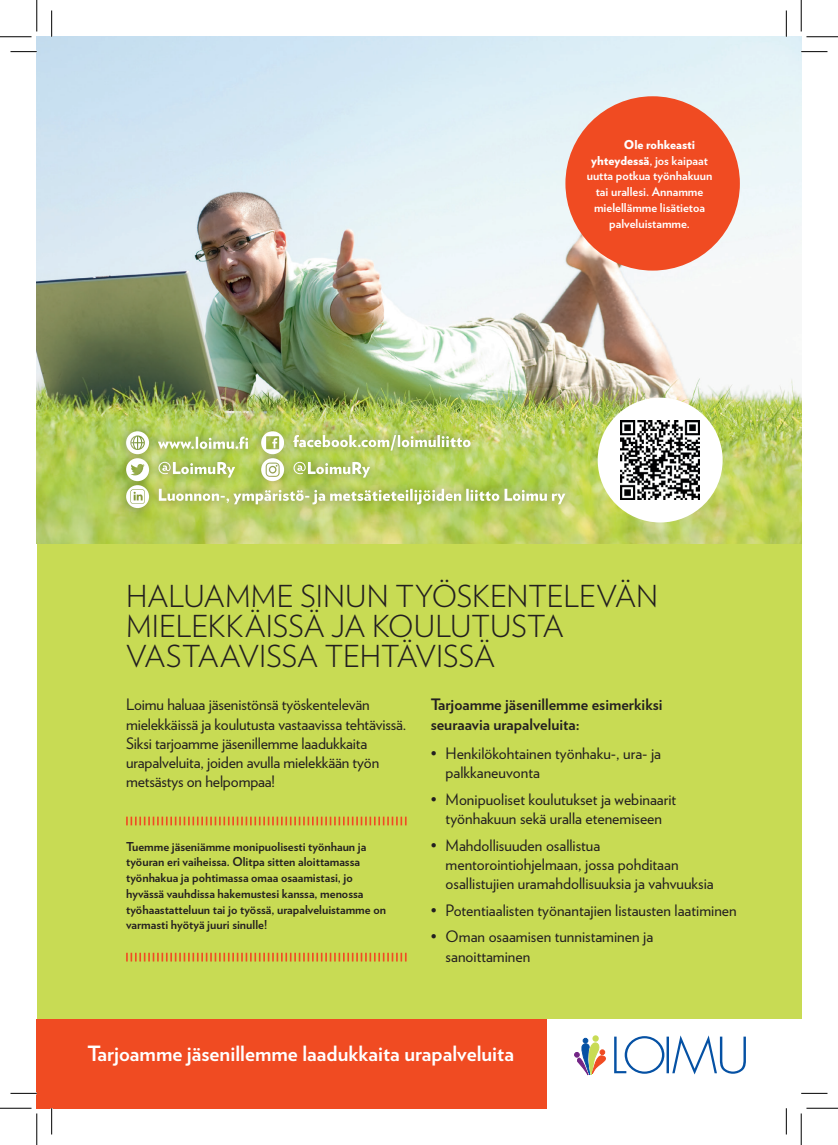
<style>
.page{position:relative;width:838px;height:1145px;background:#fff}
.page>*{position:absolute;margin:0;border:0;box-sizing:border-box;transform-origin:0 0}
.t1{font:300 30.28px/30.3px "Verlag";letter-spacing:-.005em;color:#231f20}
.t2{font:700 21px "Verlag";color:#fff}
.t3{font:15.75px/19.2px "Verlag";color:#231f20}
.t4{font:700 15.75px/19.2px "Verlag";color:#231f20}
.t5{font:700 12.25px/15.8px "Verlag";color:#231f20}
.t6{font:700 12.25px "Verlag";color:#fff}
.t7{font:900 12.25px "Verlag";color:#fff}
.s1{font-weight:900}
</style>
<div class="page">
<div style="left:37px;top:1019px;width:509px;height:89px;background:#f04b22"></div>
<div style="left:37px;top:445px;width:764px;height:574px;background:#c8db54"></div>
<div style="left:592px;top:1035px;width:6px;height:7px;background:#c8db54;border-radius:50%"></div>
<svg style="left:574px;top:1038px;width:32px;height:37px"></svg>
<svg style="left:614px;top:1035px;width:131px;height:39px"></svg>
<img style="left:37px;top:37px;width:764px;height:507px">
<div style="left:117px;top:422px;width:456px;height:95px;background:#231f20;opacity:.4"></div>
<svg style="left:293px;top:435px;width:177px;height:16px;background:#c3d38b"></svg>
<svg style="left:158px;top:462px;width:77px;height:16px"></svg>
<svg style="left:261px;top:431px;width:23px;height:50px"></svg>
<svg style="left:293px;top:462px;width:77px;height:16px"></svg>
<svg style="left:159px;top:489px;width:406px;height:15px;background:#c4d28b"></svg>
<svg style="left:158px;top:437px;width:90px;height:12px"></svg>
<svg style="left:126px;top:431px;width:23px;height:77px;background:#d1dbaf"></svg>
<div style="left:565px;top:96px;width:174px;height:175px;background:#f04b22;border-radius:50%"></div>
<div style="left:597px;top:398px;width:125px;height:124px;background:#fff;border-radius:50%"></div>
<svg style="left:126px;top:953px;width:280px;height:9px"></svg>
<svg style="left:126px;top:817px;width:280px;height:8px"></svg>
<img style="left:620px;top:420px;width:79px;height:80px">
<svg style="left:10px;top:51px;width:27px;height:1px"></svg>
<svg style="left:801px;top:51px;width:26px;height:1px"></svg>
<svg style="left:10px;top:1093px;width:27px;height:1px"></svg>
<svg style="left:801px;top:1093px;width:26px;height:1px"></svg>
<svg style="left:51px;top:10px;width:1px;height:27px"></svg>
<svg style="left:51px;top:1108px;width:1px;height:26px"></svg>
<svg style="left:786px;top:10px;width:1px;height:27px"></svg>
<svg style="left:786px;top:1108px;width:1px;height:26px"></svg>
<hr style="left:0;top:36px;width:32px;height:1px;background:#000">
<hr style="left:806px;top:36px;width:31px;height:1px;background:#000">
<hr style="left:0;top:1108px;width:32px;height:1px;background:#000">
<hr style="left:806px;top:1108px;width:31px;height:1px;background:#000">
<hr style="left:36px;top:0;width:1px;height:31px;background:#000">
<hr style="left:36px;top:1113px;width:1px;height:32px;background:#000">
<hr style="left:800px;top:0;width:1px;height:31px;background:#000">
<hr style="left:800px;top:1113px;width:1px;height:32px;background:#000">
<p class="t7" style="left:623px;top:134px;width:73px">Ole rohkeasti</p>
<p class="t6" style="left:591px;top:151px;width:118px"><span class="s1">yhteydessä</span>, jos kaipaat</p>
<p class="t6" style="left:586px;top:166px;width:127px">uutta potkua työnhakuun</p>
<p class="t6" style="left:595px;top:182px;width:109px">tai urallesi. Annamme</p>
<p class="t6" style="left:594px;top:198px;width:112px">mielellämme lisätietoa</p>
<p class="t6" style="left:609px;top:214px;width:82px">palveluistamme.</p>
<h1 class="t1" style="left:126px;top:579px;width:533px">HALUAMME SINUN TYÖSKENTELEVÄN<br>MIELEKKÄISSÄ JA KOULUTUSTA<br>VASTAAVISSA TEHTÄVISSÄ</h1>
<p class="t3" style="left:126px;top:694px;width:282px">Loimu haluaa jäsenistönsä työskentelevän mielekkäissä ja koulutusta vastaavissa tehtävissä.<br>Siksi tarjoamme jäsenillemme laadukkaita urapalveluita, joiden avulla mielekkään työn metsästys on helpompaa!</p>
<p class="t4" style="left:430px;top:694px;width:233px">Tarjoamme jäsenillemme esimerkiksi seuraavia urapalveluita:</p>
<p class="t3" style="left:445px;top:743px;width:217px;text-indent:-15px">• Henkilökohtainen työnhaku-, ura- ja palkkaneuvonta</p>
<p class="t3" style="left:430px;top:789px;width:247px;text-align:center">• Monipuoliset koulutukset ja webinaarit työnhakuun sekä uralla etenemiseen</p>
<p class="t3" style="left:445px;top:834px;width:270px;text-indent:-15px">• Mahdollisuuden osallistua mentorointiohjelmaan, jossa pohditaan osallistujien uramahdollisuuksia ja vahvuuksia</p>
<p class="t3" style="left:430px;top:900px;width:307px">• Potentiaalisten työnantajien listausten laatiminen</p>
<p class="t3" style="left:445px;top:926px;width:209px;text-indent:-15px">• Oman osaamisen tunnistaminen ja sanoittaminen</p>
<p class="t5" style="left:126px;top:838px;width:261px">Tuemme jäseniämme monipuolisesti työnhaun ja työuran eri vaiheissa. Olitpa sitten aloittamassa työnhakua ja pohtimassa omaa osaamistasi, jo hyvässä vauhdissa hakemustesi kanssa, menossa työhaastatteluun tai jo työssä, urapalveluistamme on varmasti hyötyä juuri sinulle!</p>
<h2 class="t2" style="left:88px;top:1037px;width:428px">Tarjoamme jäsenillemme laadukkaita urapalveluita</h2>
</div>
